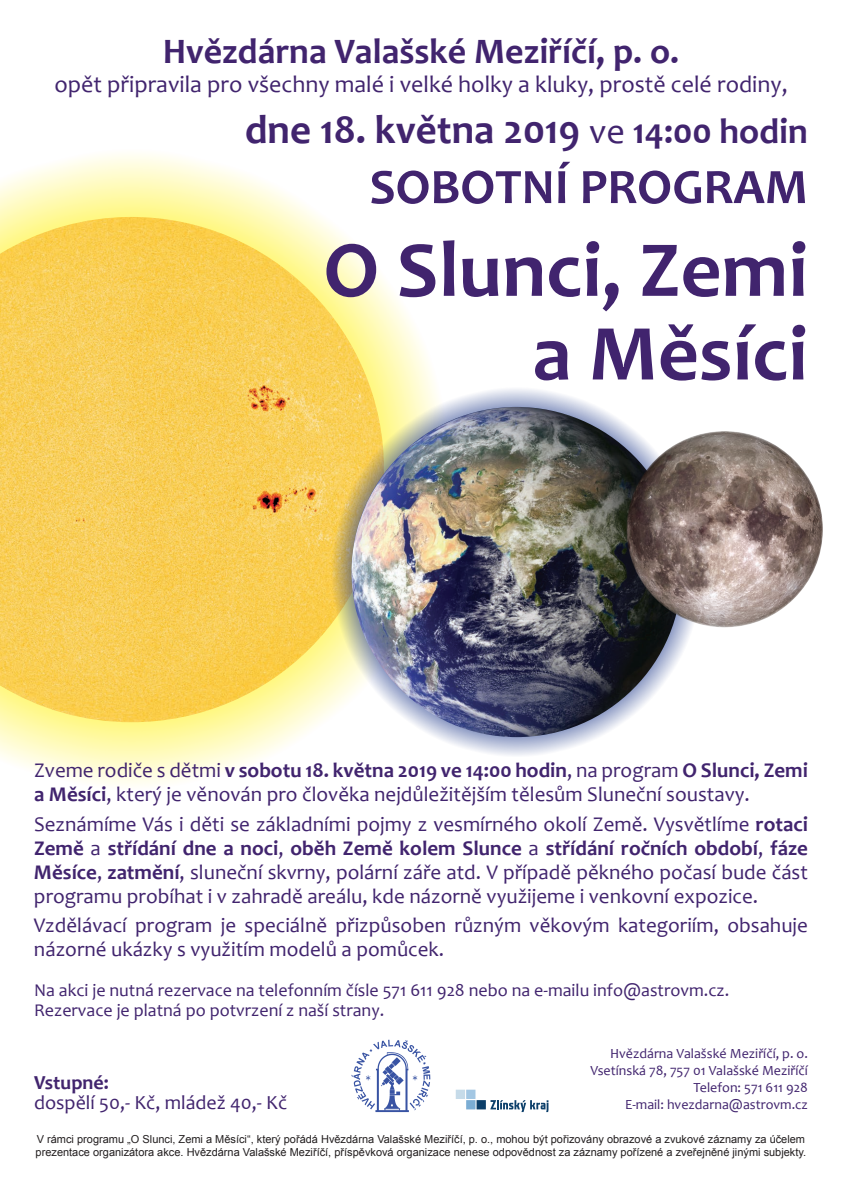
<style>
.page{position:relative;width:842px;height:1191px;background:#fff}
.page>*{position:absolute;margin:0;border:0;box-sizing:border-box;transform-origin:0 0}
.t1{font:700 80px "Candara";color:#41246e}
.t2{font:700 50px "Candara";color:#41246e}
.t3{font:700 41px "Candara";color:#41246e}
.t4{font:700 36px "Candara";color:#41246e}
.t5{font:24px "Candara";color:#41246e}
.t6{font:21px/24px "Candara";color:#41246e}
.t7{font:20px "Candara";color:#41246e}
.t8{font:700 20px "Candara";color:#41246e}
.t9{font:18px/20px "Candara";color:#41246e}
.t10{font:14px/17px "Candara";color:#41246e;text-align:right}
.t11{font:11px/13.2px "Arial";color:#231f20}
.s1{font-weight:400;font-size:36px}
.s2{font-size:36px}
.s3{font-weight:700}
</style>
<div class="page">
<svg style="left:0;top:154px;width:434px;height:631px"></svg>
<img style="left:0;top:217px;width:384px;height:505px">
<svg style="left:351px;top:1039px;width:79px;height:73px"></svg>
<div style="left:456px;top:1089px;width:9px;height:10px;background:#c6dbe9"></div>
<div style="left:466px;top:1089px;width:9px;height:10px;background:#a3c7e3"></div>
<div style="left:466px;top:1100px;width:9px;height:9px;background:#7badd4"></div>
<div style="left:477px;top:1100px;width:9px;height:9px;background:#0c3f6a"></div>
<svg style="left:490px;top:1100px;width:58px;height:12px"></svg>
<svg style="left:331px;top:387px;width:371px;height:370px"></svg>
<img style="left:351px;top:407px;width:331px;height:330px;border-radius:165px">
<img style="left:626px;top:431px;width:197px;height:196px;border-radius:98px">
<h3 class="t4" style="left:163px;top:29px;width:518px">Hvězdárna Valašské Meziříčí, p. o.</h3>
<p class="t5" style="left:54px;top:69px;width:735px">opět připravila pro všechny malé i velké holky a kluky, prostě celé rodiny,</p>
<h3 class="t3" style="left:245px;top:104px;width:564px">dne 18. května 2019 <span class="s1">ve</span> <span class="s2">14:00 hodin</span></h3>
<h2 class="t2" style="left:369px;top:155px;width:440px">SOBOTNÍ PROGRAM</h2>
<h1 class="t1" style="left:323px;top:220px;width:486px">O Slunci, Zemi</h1>
<h1 class="t1" style="left:532px;top:303px;width:277px">a Měsíci</h1>
<p class="t6" style="left:34px;top:758px;width:775px">Zveme rodiče s dětmi <span class="s3">v sobotu 18. května 2019 ve 14:00 hodin</span>, na program <span class="s3">O Slunci, Zemi a Měsíci</span>, který je věnován pro člověka nejdůležitějším tělesům Sluneční soustavy.</p>
<p class="t6" style="left:34px;top:811px;width:775px;text-align:justify">Seznámíme Vás i děti se základními pojmy z vesmírného okolí Země. Vysvětlíme <span class="s3">rotaci Země</span> a <span class="s3">střídání dne a noci</span>, <span class="s3">oběh Země kolem Slunce</span> a <span class="s3">střídání ročních období</span>, <span class="s3">fáze Měsíce</span>, <span class="s3">zatmění</span>, sluneční skvrny, polární záře atd. V případě pěkného počasí bude část programu probíhat i v zahradě areálu, kde názorně využijeme i venkovní expozice.</p>
<p class="t6" style="left:34px;top:913px;width:775px">Vzdělávací program je speciálně přizpůsoben různým věkovým kategoriím, obsahuje názorné ukázky s využitím modelů a pomůcek.</p>
<p class="t9" style="left:34px;top:979px;width:697px">Na akci je nutná rezervace na telefonním čísle 571 611 928 nebo na e-mailu info@astrovm.cz.<br>Rezervace je platná po potvrzení z naší strany.</p>
<p class="t8" style="left:34px;top:1069px;width:76px">Vstupné:</p>
<p class="t7" style="left:34px;top:1089px;width:255px">dospělí 50,- Kč, mládež 40,- Kč</p>
<p class="t10" style="left:590px;top:1045px;width:219px">Hvězdárna Valašské Meziříčí, p. o.<br>Vsetínská 78, 757 01 Valašské Meziříčí<br>Telefon: 571 611 928<br>E-mail: hvezdarna@astrovm.cz</p>
<p class="t11" style="left:36px;top:1132px;width:772px">V rámci programu „O Slunci, Zemi a Měsíci“, který pořádá Hvězdárna Valašské Meziříčí, p. o., mohou být pořizovány obrazové a zvukové záznamy za účelem prezentace organizátora akce. Hvězdárna Valašské Meziříčí, příspěvková organizace nenese odpovědnost za záznamy pořízené a zveřejněné jinými subjekty.</p>
</div>
